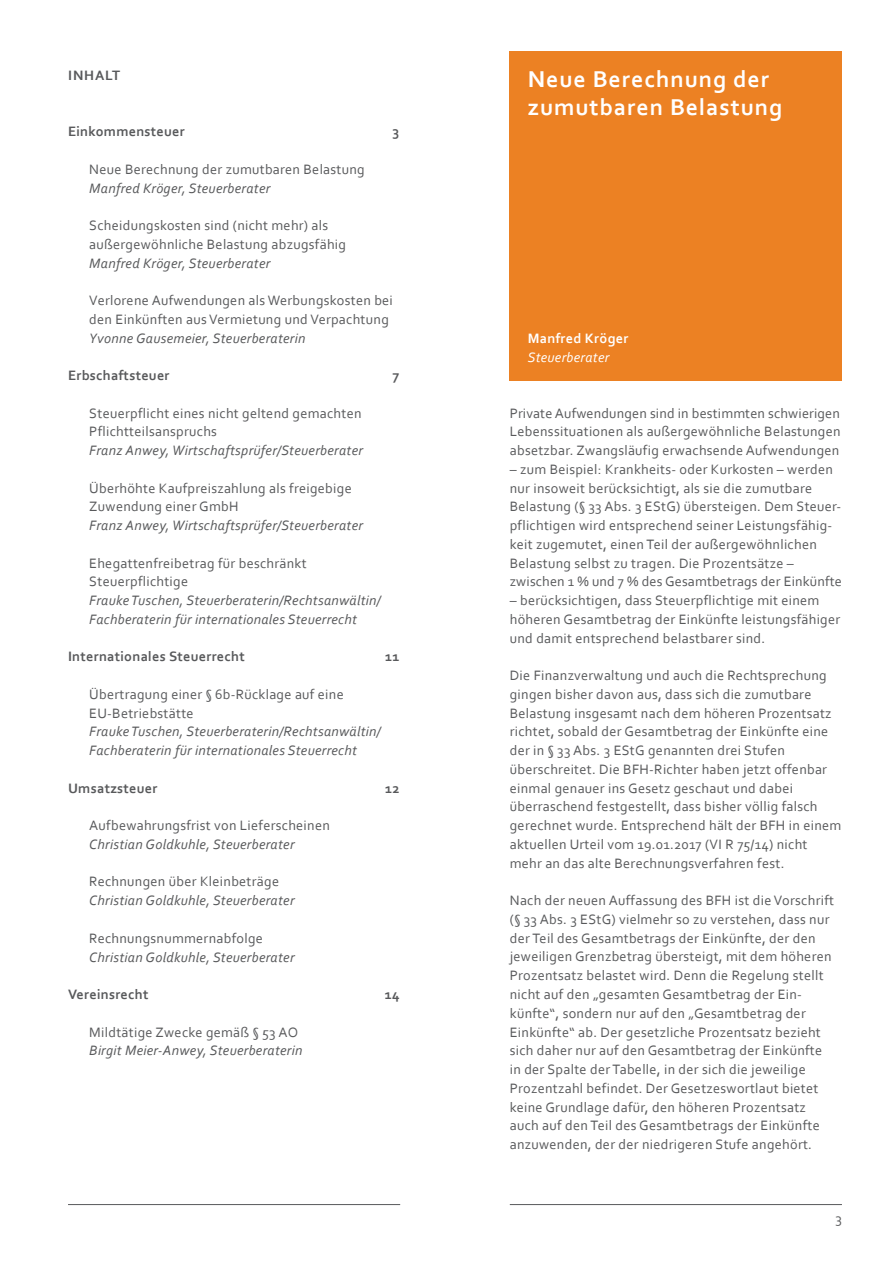
<style>
.page{position:relative;width:893px;height:1263px;background:#fff}
.page>*{position:absolute;margin:0;border:0;box-sizing:border-box;transform-origin:0 0}
.t1{font:700 24px/27.8px "Corbel";letter-spacing:.04em;color:#fff}
.t2{font:14.25px/18.8px "Corbel";letter-spacing:.02em;color:#58595b}
.t3{font:italic 14.25px/18.8px "Corbel";letter-spacing:.02em;color:#58595b}
.t4{font:700 14.25px "Corbel";letter-spacing:.02em;color:#58595b}
.t5{font:700 14.25px "Corbel";letter-spacing:.02em;color:#fff}
.t6{font:italic 14.25px "Corbel";letter-spacing:.02em;color:#fff}
</style>
<div class="page">
<hr style="left:510px;top:1204px;width:332px;height:1px;background:#58595b">
<hr style="left:68px;top:1204px;width:332px;height:1px;background:#58595b">
<div style="left:510px;top:51px;width:332px;height:329px;background:#ec8123"></div>
<p class="t4" style="left:68px;top:66px;width:53px">I nhalt</p>
<p class="t4" style="left:68px;top:123px;width:118px">Einkommensteuer</p>
<p class="t4" style="left:393px;top:123px;width:8px">3</p>
<p class="t2" style="left:89px;top:159px;width:277px">Neue Berechnung der zumutbaren Belastung</p>
<p class="t3" style="left:89px;top:178px;width:183px">Manfred Kröger, Steuerberater</p>
<p class="t2" style="left:89px;top:216px;width:258px">Scheidungskosten sind (nicht mehr) als außergewöhnliche Belastung abzugsfähig</p>
<p class="t3" style="left:89px;top:253px;width:183px">Manfred Kröger, Steuerberater</p>
<p class="t2" style="left:89px;top:291px;width:305px">Verlorene Aufwendungen als Werbungskosten bei den Einkünften aus Vermietung und Verpachtung</p>
<p class="t3" style="left:89px;top:328px;width:218px">Yvonne Gausemeier, Steuerberaterin</p>
<p class="t4" style="left:68px;top:366px;width:103px">Erbschaftsteuer</p>
<p class="t4" style="left:393px;top:366px;width:8px">7</p>
<p class="t2" style="left:89px;top:403px;width:274px">Steuerpflicht eines nicht geltend gemachten<br>Pflichtteilsanspruchs</p>
<p class="t3" style="left:89px;top:441px;width:275px">Franz Anwey, Wirtschaftsprüfer/Steuerberater</p>
<p class="t2" style="left:89px;top:478px;width:264px">Überhöhte Kaufpreiszahlung als freigebige<br>Zuwendung einer GmbH</p>
<p class="t3" style="left:89px;top:516px;width:275px">Franz Anwey, Wirtschaftsprüfer/Steuerberater</p>
<p class="t2" style="left:89px;top:553px;width:219px">Ehegattenfreibetrag für beschränkt<br>Steuerpflichtige</p>
<p class="t3" style="left:89px;top:591px;width:293px">Frauke Tuschen, Steuerberaterin/Rechtsanwältin/<br>Fachberaterin für internationales Steuerrecht</p>
<p class="t4" style="left:68px;top:648px;width:178px">I nternationales Steuerrecht</p>
<p class="t4" style="left:385px;top:648px;width:16px">11</p>
<p class="t2" style="left:89px;top:684px;width:256px">Übertragung einer § 6b-Rücklage auf eine<br>EU-Betriebstätte</p>
<p class="t3" style="left:89px;top:722px;width:293px">Frauke Tuschen, Steuerberaterin/Rechtsanwältin/<br>Fachberaterin für internationales Steuerrecht</p>
<p class="t4" style="left:68px;top:779px;width:91px">Umsatzsteuer</p>
<p class="t4" style="left:385px;top:779px;width:16px">12</p>
<p class="t2" style="left:89px;top:816px;width:242px">Aufbewahrungsfrist von Lieferscheinen</p>
<p class="t3" style="left:89px;top:834px;width:207px">Christian Goldkuhle, Steuerberater</p>
<p class="t2" style="left:89px;top:872px;width:191px">Rechnungen über Kleinbeträge</p>
<p class="t3" style="left:89px;top:891px;width:207px">Christian Goldkuhle, Steuerberater</p>
<p class="t2" style="left:89px;top:928px;width:175px">Rechnungsnummernabfolge</p>
<p class="t3" style="left:89px;top:947px;width:207px">Christian Goldkuhle, Steuerberater</p>
<p class="t4" style="left:68px;top:985px;width:82px">Vereinsrecht</p>
<p class="t4" style="left:385px;top:985px;width:16px">14</p>
<p class="t2" style="left:89px;top:1022px;width:210px">Mildtätige Zwecke gemäß § 53 AO</p>
<p class="t3" style="left:89px;top:1041px;width:215px">Birgit Meier-Anwey, Steuerberaterin</p>
<h1 class="t1" style="left:528px;top:64px;width:256px">Neue Berechnung der zumutbaren Belastung</h1>
<p class="t5" style="left:528px;top:330px;width:102px">M anfred Kröger</p>
<p class="t6" style="left:528px;top:348px;width:83px">Steuerberater</p>
<p class="t2" style="left:510px;top:403px;width:332px;text-align:justify">Private Aufwendungen sind in bestimmten schwierigen Lebenssituationen als außergewöhnliche Belastungen absetzbar. Zwangsläufig erwachsende Aufwendungen</p>
<p class="t2" style="left:510px;top:459px;width:334px">– zum Beispiel: Krankheits- oder Kurkosten – werden nur insoweit berücksichtigt, als sie die zumutbare Belastung (§ 33 Abs. 3 EStG) übersteigen. Dem Steuer&shy;pflichtigen wird entsprechend seiner Leistungsfähig&shy;keit zugemutet, einen Teil der außergewöhnlichen Belastung selbst zu tragen. Die Prozentsätze – zwischen 1 % und 7 % des Gesamtbetrags der Einkünfte</p>
<p class="t2" style="left:510px;top:591px;width:332px">– berücksichtigen, dass Steuerpflichtige mit einem höheren Gesamtbetrag der Einkünfte leistungsfähiger und damit entsprechend belastbarer sind.</p>
<p class="t2" style="left:510px;top:666px;width:333px">Die Finanzverwaltung und auch die Rechtsprechung gingen bisher davon aus, dass sich die zumutbare Belastung insgesamt nach dem höheren Prozentsatz richtet, sobald der Gesamtbetrag der Einkünfte eine der in § 33 Abs. 3 EStG genannten drei Stufen überschreitet. Die BFH-Richter haben jetzt offenbar einmal genauer ins Gesetz geschaut und dabei überraschend festgestellt, dass bisher völlig falsch gerechnet wurde. Entsprechend hält der BFH in einem aktuellen Urteil vom 19.01.2017 (VI R 75/14) nicht mehr an das alte Berechnungsverfahren fest.</p>
<p class="t2" style="left:510px;top:891px;width:326px">Nach der neuen Auffassung des BFH ist die Vorschrift (§ 33 Abs. 3 EStG) vielmehr so zu verstehen, dass nur der Teil des Gesamtbetrags der Einkünfte, der den jeweiligen Grenzbetrag übersteigt, mit dem höheren Prozentsatz belastet wird. Denn die Regelung stellt nicht auf den „gesamten Gesamtbetrag der Ein&shy;künfte“, sondern nur auf den „Gesamtbetrag der Einkünfte“ ab. Der gesetzliche Prozentsatz bezieht sich daher nur auf den Gesamtbetrag der Einkünfte in der Spalte der Tabelle, in der sich die jeweilige Prozentzahl befindet. Der Gesetzeswortlaut bietet keine Grundlage dafür, den höheren Prozentsatz auch auf den Teil des Gesamtbetrags der Einkünfte anzuwenden, der der niedrigeren Stufe angehört.</p>
<p class="t2" style="left:835px;top:1208px;width:8px">3</p>
</div>
